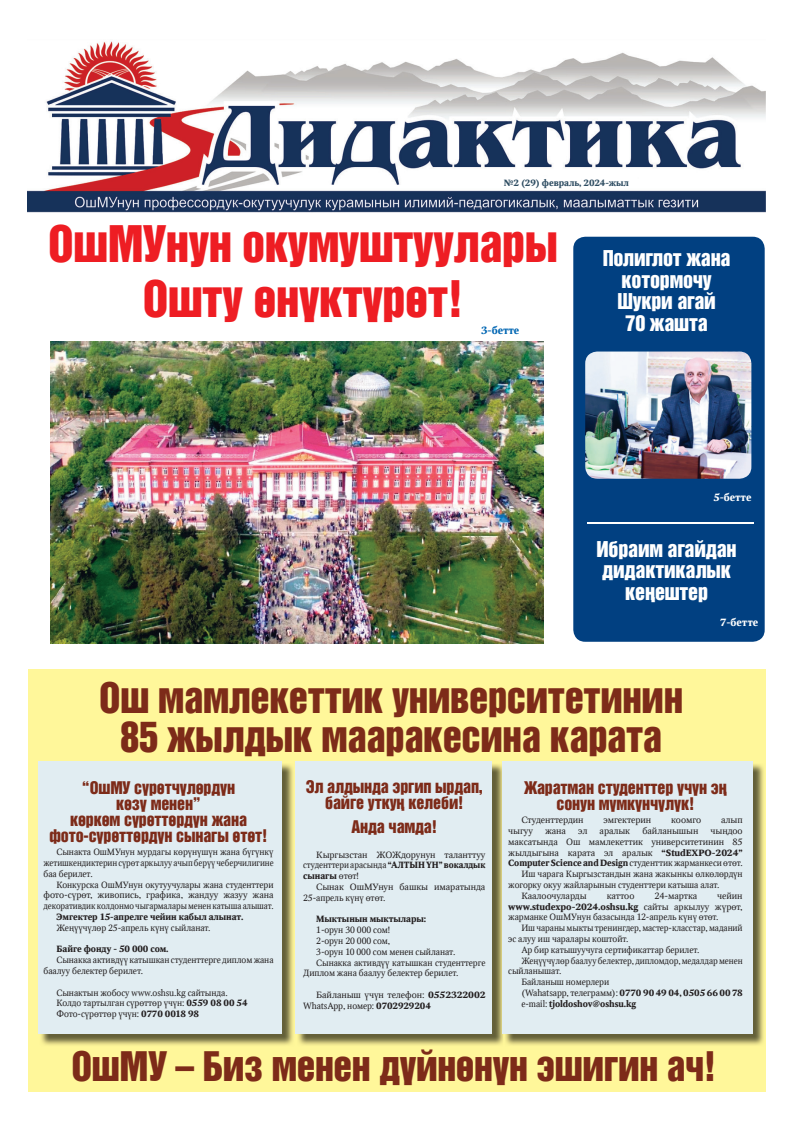
<style>
.page{position:relative;width:794px;height:1134px;background:#fff}
.page>*{position:absolute;margin:0;border:0;box-sizing:border-box;transform-origin:0 0}
.t1{font:46.2px/55px "Q3 Helvetica Inserat Cyrillic";letter-spacing:-.01em;color:#ee1d23;text-align:center}
.t2{font:38.6px/38.6px "Q3 Helvetica Inserat Cyrillic";letter-spacing:-.01em;color:#7d2b19;text-align:center}
.t3{font:37.4px "Q3 Helvetica Inserat Cyrillic";letter-spacing:-.01em;color:#7d2b19}
.t4{font:20px/21.4px "Q3 Helvetica Inserat Cyrillic";letter-spacing:-.01em;color:#fff;text-align:center}
.t5{font:16px/16px "Q3 Helvetica Inserat Cyrillic";letter-spacing:-.01em;color:#7d2b19;text-align:center}
.t6{font:700 10.4px "Q3 Octava C";letter-spacing:-.01em;color:#fff}
.t7{font:700 10.4px "Q3 Octava C";letter-spacing:-.01em;color:#0166b3}
.t8{font:9px/10.8px "Q3 Octava C";letter-spacing:-.01em;color:#231f20;text-align:justify}
.t9{font:9px/10.8px "Q3 Octava C";letter-spacing:-.01em;color:#231f20;text-align:justify;scale:1.05 1}
.t10{font:700 9px "Q3 Octava C";letter-spacing:-.01em;color:#231f20}
.t11{font:700 9px "Q3 Octava C";letter-spacing:-.01em;color:#2d4c61}
.s1{font-weight:700}
.s2{font-weight:400}
</style>
<div class="page">
<div style="left:28px;top:669px;width:737px;height:422px;background:#fff79a"></div>
<img style="left:41px;top:764px;width:252px;height:281px">
<div style="left:38px;top:762px;width:244px;height:272px;background:#e1edf2"></div>
<img style="left:298px;top:763px;width:466px;height:282px">
<div style="left:296px;top:762px;width:196px;height:272px;background:#e1edf2"></div>
<div style="left:502px;top:762px;width:250px;height:272px;background:#e1edf2"></div>
<img style="left:50px;top:341px;width:493px;height:302px">
<div style="left:573px;top:237px;width:191px;height:405px;background:#014081;border-radius:12px"></div>
<img style="left:28px;top:41px;width:737px;height:172px">
<hr style="left:587px;top:523px;width:166px;height:1px;background:#fff">
<img style="left:585px;top:351px;width:166px;height:128px">
<p class="t11" style="left:504px;top:177px;width:127px">№2 (29) февраль, 2024-жыл</p>
<h1 class="t1" style="left:48px;top:217px;width:511px">ОшМУнун окумуштуулары<br>Ошту єнїктїрєт!</h1>
<p class="t7" style="left:481px;top:324px;width:40px">3-бетте</p>
<h3 class="t4" style="left:602px;top:248px;width:129px">Полиглот жана котормочу<br>Шукри агай<br>70 жашта</h3>
<p class="t6" style="left:713px;top:492px;width:40px">5-бетте</p>
<h3 class="t4" style="left:596px;top:538px;width:142px">Ибраим агайдан дидактикалык кеўештер</h3>
<p class="t6" style="left:720px;top:616px;width:40px">7-бетте</p>
<h2 class="t2" style="left:99px;top:679px;width:585px">Ош мамлекеттик университетинин<br>85 жылдык мааракесина карата</h2>
<h3 class="t5" style="left:50px;top:779px;width:219px">“ОшМУ сїрєтчїлєрдїн<br>кєзї менен”<br>кєркєм сїрєттєрдїн жана фото-сїрєттєрдїн сынагы єтєт!</h3>
<p class="t8" style="left:43px;top:847px;width:232px;text-indent:13px">Сынакта ОшМУнун мурдагы кєрїнїшїн жана бїгїнкї жетишкендиктерин сїрєт аркылуу ачып берїї чеберчилигине баа берилет.</p>
<p class="t8" style="left:43px;top:879px;width:232px;text-indent:13px">Конкурска ОшМУнун окутуучулары жана студенттери фото-сїрєт, живопись, графика, жандуу жазуу жана декоративдик колдонмо чыгармалары менен катыша алышат.</p>
<p class="t10" style="left:57px;top:912px;width:188px">Эмгектер 15-апрелге чейин кабыл алынат.</p>
<p class="t8" style="left:57px;top:922px;width:155px">Жеўїїчїлєр 25-апрель кїнї сыйланат.</p>
<p class="t10" style="left:57px;top:944px;width:114px">Байге фонду - 50 000 сом.</p>
<p class="t8" style="left:43px;top:955px;width:232px;text-indent:13px">Сынакка активдїї катышкан студенттерге диплом жана баалуу белектер берилет.</p>
<p class="t8" style="left:57px;top:987px;width:193px;text-align:left">Сынактын жобосу www.oshsu.kg сайтында.<br>Колдо тартылган сїрєттєр їчїн: <span class="s1">0559 08 00 54<br></span>Фото-сїрєттєр їчїн: <span class="s1">0770 0018 98</span></p>
<h3 class="t5" style="left:306px;top:778px;width:179px">Эл алдында эргип ырдап, байге уткуў келеби!</h3>
<h3 class="t5" style="left:351px;top:819px;width:87px">Анда чамда!</h3>
<p class="t9" style="left:303px;top:849px;width:175px;text-indent:13px">Кыргызстан ЖОЖдорунун таланттуу студенттери арасында <span class="s1">“АЛТЫН ЇН”вокалдык сынагы</span> єтєт!</p>
<p class="t9" style="left:303px;top:882px;width:175px;text-indent:13px">Сынак ОшМУнун башкы имаратында<br>25-апрель кїнї єтєт.</p>
<p class="t10" style="left:316px;top:914px;width:111px">Мыктынын мыктылары:</p>
<p class="t8" style="left:316px;top:925px;width:75px">1-орун 30 000 сом!</p>
<p class="t8" style="left:316px;top:936px;width:75px">2-орун 20 000 сом,</p>
<p class="t8" style="left:316px;top:946px;width:141px">3-орун 10 000 сом менен сыйланат.</p>
<p class="t8" style="left:316px;top:957px;width:171px">Сынакка активдїї катышкан студенттерге</p>
<p class="t8" style="left:303px;top:968px;width:157px">Диплом жана баалуу белектер берилет.</p>
<p class="t9" style="left:303px;top:990px;width:175px;text-indent:13px">Байланыш їчїн телефон: <span class="s1">0552322002<br></span>WhatsApp, номер: <span class="s1">0702929204</span></p>
<h3 class="t5" style="left:524px;top:779px;width:204px">Жаратман студенттер їчїн эў сонун мїмкїнчїлїк!</h3>
<p class="t9" style="left:521px;top:815px;width:61px">Студенттердин</p>
<p class="t9" style="left:603px;top:815px;width:47px">эмгектерин</p>
<p class="t9" style="left:671px;top:815px;width:30px">коомго</p>
<p class="t9" style="left:721px;top:815px;width:22px">алып</p>
<p class="t9" style="left:508px;top:826px;width:25px">чыгуу</p>
<p class="t9" style="left:545px;top:826px;width:22px">жана</p>
<p class="t9" style="left:578px;top:826px;width:10px">эл</p>
<p class="t9" style="left:599px;top:826px;width:31px">аралык</p>
<p class="t9" style="left:642px;top:826px;width:55px">байланышын</p>
<p class="t9" style="left:710px;top:826px;width:32px">чыўдоо</p>
<p class="t9" style="left:508px;top:836px;width:225px">максатында Ош мамлекеттик университетинин 85</p>
<p class="t9" style="left:508px;top:847px;width:225px">жылдыгына карата эл аралык <span class="s1">“StudEXPO-2024”</span></p>
<p class="t8" style="left:508px;top:858px;width:236px"><span class="s1">Computer Science and Design</span> студенттик жарманкеси єтєт.</p>
<p class="t8" style="left:521px;top:869px;width:223px">Иш чарага Кыргызстандын жана жакынкы єлкєлєрдїн</p>
<p class="t8" style="left:508px;top:880px;width:213px">жогорку окуу жайларынын студенттери катыша алат.</p>
<p class="t9" style="left:521px;top:890px;width:64px">Каалоочуларды</p>
<p class="t9" style="left:606px;top:890px;width:28px">каттоо</p>
<p class="t9" style="left:654px;top:890px;width:42px">24-мартка</p>
<p class="t9" style="left:508px;top:890px;width:225px;text-indent:209px">чейин <span class="s1">www.studexpo-2024.oshsu.kg</span> сайты аркылуу жїрєт, жарманке ОшМУнун базасында 12-апрель кїнї єтєт.</p>
<p class="t8" style="left:521px;top:923px;width:223px">Иш чараны мыкты тренингдер, мастер-класстар, маданий</p>
<p class="t8" style="left:508px;top:934px;width:122px">эс алуу иш чаралары коштойт.</p>
<p class="t8" style="left:521px;top:944px;width:180px">Ар бир катышуучуга сертификаттар берилет.</p>
<p class="t8" style="left:521px;top:955px;width:223px">Жеўїїчїлєр баалуу белектер, дипломдор, медалдар менен</p>
<p class="t8" style="left:508px;top:966px;width:55px">сыйланышат.</p>
<p class="t8" style="left:521px;top:977px;width:89px">Байланыш номерлери</p>
<p class="t8" style="left:521px;top:988px;width:223px">(Wahatsapp, телеграмм): <span class="s1">0770 90 49 04, 0505 66 00 78</span></p>
<p class="t10" style="left:521px;top:999px;width:116px"><span class="s2">e-mail:</span> tjoldoshov@oshsu.kg</p>
<h3 class="t3" style="left:72px;top:1043px;width:646px">ОшМУ – Биз менен дїйнєнїн эшигин ач!</h3>
</div>
